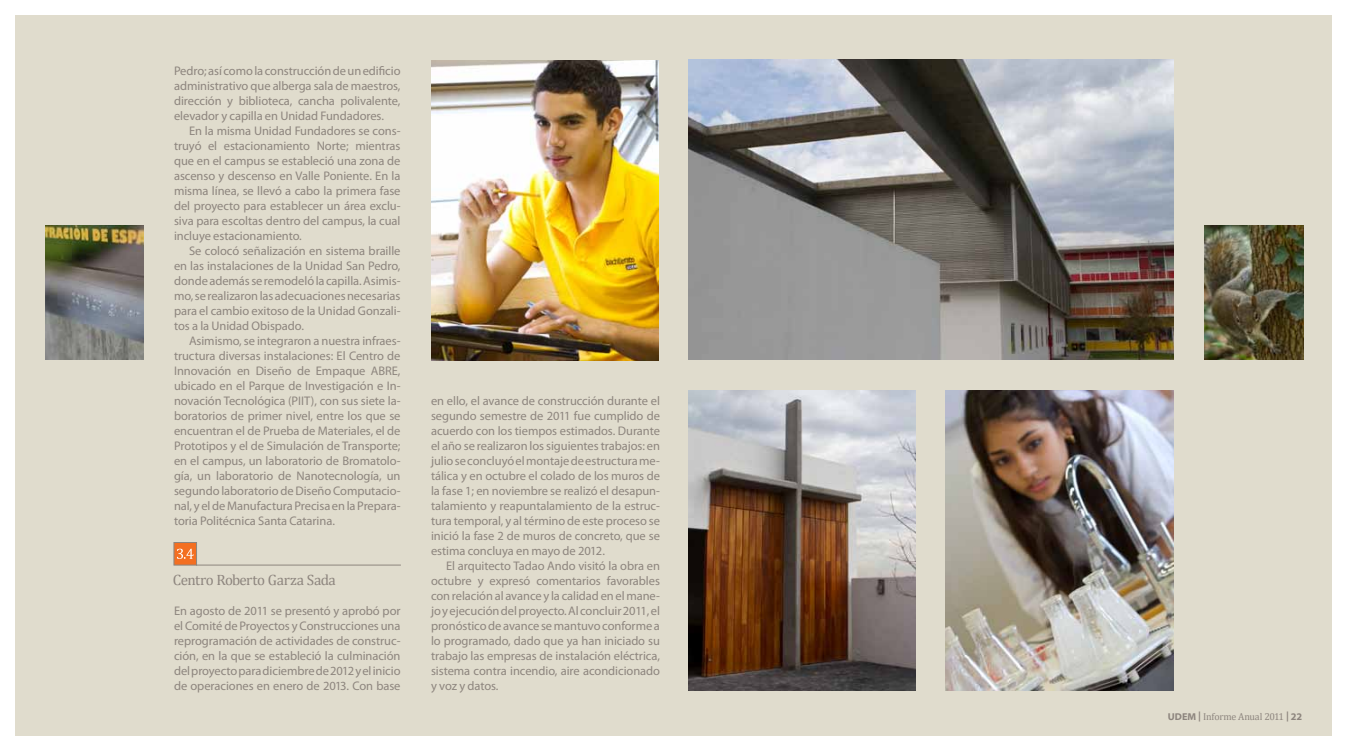
<style>
.page{position:relative;width:1347px;height:750px;background:#fff}
.page>*{position:absolute;margin:0;border:0;box-sizing:border-box;transform-origin:0 0}
.t1{font:15px "Cambria";letter-spacing:-.025em;color:#8d857e}
.t2{font:12.5px/15px "Myriad Pro";letter-spacing:-.005em;color:#8d857e;text-align:justify}
.t3{font:10px "Cambria";letter-spacing:-.02em;color:#8d857e}
.s1{font-family:"Myriad Web Pro";font-weight:700}
</style>
<div class="page">
<div style="left:15px;top:15px;width:1316px;height:720px;background:#e0dccd"></div>
<img style="left:688px;top:60px;width:485px;height:300px">
<img style="left:945px;top:390px;width:228px;height:300px">
<img style="left:431px;top:60px;width:227px;height:300px">
<img style="left:688px;top:390px;width:228px;height:300px">
<img style="left:45px;top:225px;width:99px;height:134px">
<img style="left:1204px;top:225px;width:99px;height:135px">
<hr style="left:196px;top:565px;width:205px;height:1px;background:#8d857e">
<div style="left:174px;top:542px;width:23px;height:23px;background:#f36f21;border:1px solid #8d857e"></div>
<svg style="left:177px;top:549px;width:16px;height:10px"></svg>
<p class="t2" style="left:174px;top:63px;width:228px">Pedro; así como la construcción de un edificio administrativo que alberga sala de maestros, dirección y biblioteca, cancha polivalente, elevador y capilla en Unidad Fundadores.</p>
<p class="t2" style="left:174px;top:123px;width:228px;text-indent:15px">En la misma Unidad Fundadores se cons&shy;truyó el estacionamiento Norte; mientras que en el campus se estableció una zona de ascenso y descenso en Valle Poniente. En la misma línea, se llevó a cabo la primera fase del proyecto para establecer un área exclu&shy;siva para escoltas dentro del campus, la cual incluye estacionamiento.</p>
<p class="t2" style="left:174px;top:243px;width:228px;text-indent:15px">Se colocó señalización en sistema braille en las instalaciones de la Unidad San Pedro, donde además se remodeló la capilla. Asimis&shy;mo, se realizaron las adecuaciones necesarias para el cambio exitoso de la Unidad Gonzali&shy;tos a la Unidad Obispado.</p>
<p class="t2" style="left:174px;top:333px;width:228px;text-indent:15px">Asimismo, se integraron a nuestra infraes&shy;tructura diversas instalaciones: El Centro de Innovación en Diseño de Empaque ABRE, ubicado en el Parque de Investigación e In&shy;novación Tecnológica (PIIT), con sus siete la&shy;boratorios de primer nivel, entre los que se encuentran el de Prueba de Materiales, el de Prototipos y el de Simulación de Transporte; en el campus, un laboratorio de Bromatolo&shy;gía, un laboratorio de Nanotecnología, un segundo laboratorio de Diseño Computacio&shy;nal, y el de Manufactura Precisa en la Prepara&shy;toria Politécnica Santa Catarina.</p>
<p class="t1" style="left:173px;top:571px;width:164px">Centro Roberto Garza Sada</p>
<p class="t2" style="left:174px;top:603px;width:228px">En agosto de 2011 se presentó y aprobó por el Comité de Proyectos y Construcciones una reprogramación de actividades de construc&shy;ción, en la que se estableció la culminación del proyecto para diciembre de 2012 y el inicio de operaciones en enero de 2013. Con base</p>
<p class="t2" style="left:431px;top:393px;width:230px">en ello, el avance de construcción durante el segundo semestre de 2011 fue cumplido de acuerdo con los tiempos estimados. Durante el año se realizaron los siguientes trabajos: en julio se concluyó el montaje de estructura me&shy;tálica y en octubre el colado de los muros de la fase 1; en noviembre se realizó el desapun&shy;talamiento y reapuntalamiento de la estruc&shy;tura temporal, y al término de este proceso se inició la fase 2 de muros de concreto, que se estima concluya en mayo de 2012.</p>
<p class="t2" style="left:431px;top:558px;width:230px;text-indent:15px">El arquitecto Tadao Ando visitó la obra en octubre y expresó comentarios favorables con relación al avance y la calidad en el mane&shy;jo y ejecución del proyecto. Al concluir 2011, el pronóstico de avance se mantuvo conforme a lo programado, dado que ya han iniciado su trabajo las empresas de instalación eléctrica, sistema contra incendio, aire acondicionado y voz y datos.</p>
<p class="t3" style="left:1167px;top:711px;width:136px"><span class="s1">UDEM |</span> Informe Anual 2011 <span class="s1">| 22</span></p>
</div>
